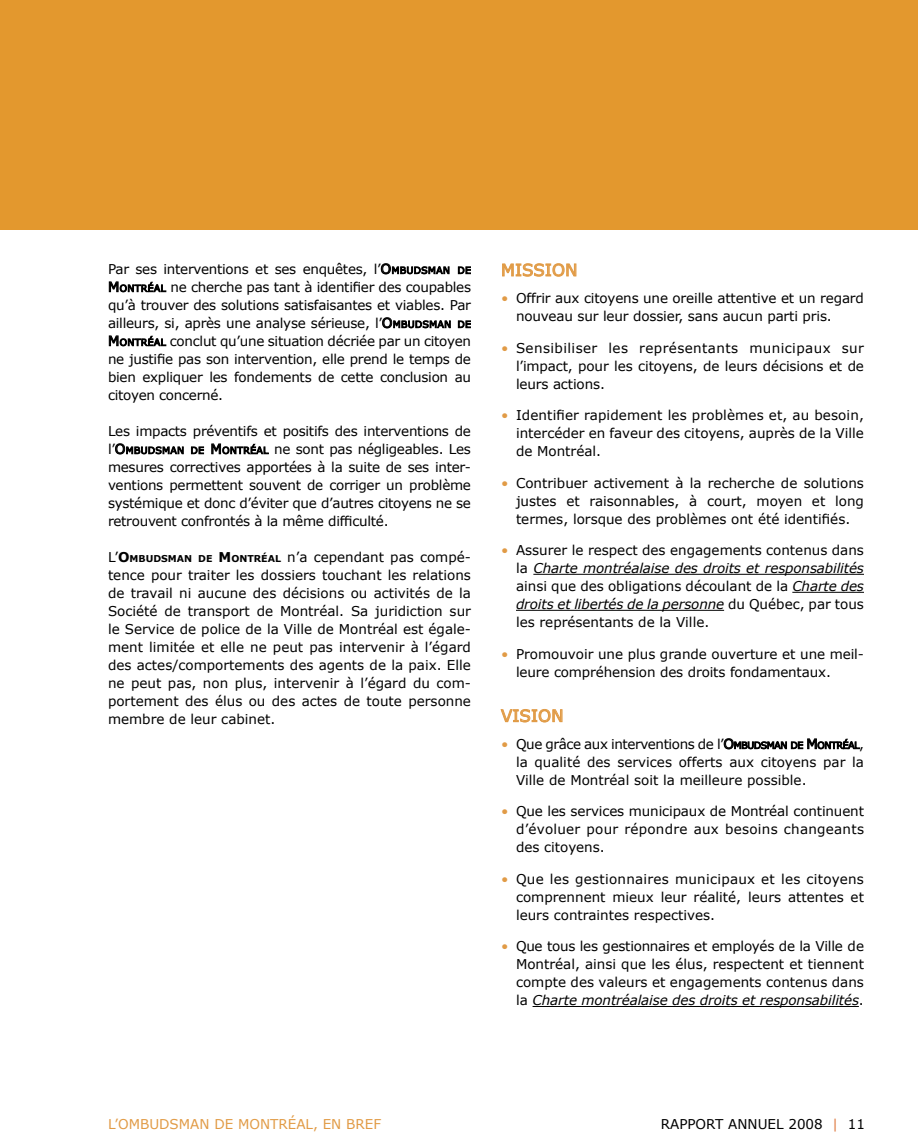
<style>
.page{position:relative;width:918px;height:1148px;background:#fff}
.page>*{position:absolute;margin:0;border:0;box-sizing:border-box;transform-origin:0 0}
.TITRE_AVEC_FILET{font:16.5px "Verdana";letter-spacing:.01em;color:#e19b46}
.COURANT{font:13.5px/18px "Verdana";letter-spacing:-.01em;color:#000;text-align:justify}
.BULLET{font:13.5px/18px "Verdana";color:#000;text-align:justify}
.t1{font:13.5px "Verdana";color:#e19b46}
.s1{font-style:inherit}
.s2{font-size:9.45px}
.s3{font-weight:700}
.s4{font-weight:700;font-size:9.45px}
.s5{color:#e19b46}
.s6{font-style:italic}
.s7{color:#e07f48}
</style>
<div class="page">
<div style="left:0;top:0;width:918px;height:230px;background:#e3982e"></div>
<svg style="left:381px;top:263px;width:69px;height:12px"></svg>
<svg style="left:458px;top:266px;width:13px;height:8px"></svg>
<svg style="left:109px;top:281px;width:58px;height:12px"></svg>
<svg style="left:382px;top:317px;width:69px;height:12px"></svg>
<svg style="left:458px;top:320px;width:13px;height:8px"></svg>
<svg style="left:109px;top:335px;width:58px;height:12px"></svg>
<svg style="left:115px;top:443px;width:69px;height:12px"></svg>
<svg style="left:191px;top:446px;width:13px;height:8px"></svg>
<svg style="left:211px;top:443px;width:58px;height:12px"></svg>
<hr style="left:533px;top:574px;width:331px;height:1px;background:#000">
<hr style="left:792px;top:592px;width:72px;height:1px;background:#000">
<hr style="left:516px;top:610px;width:208px;height:1px;background:#000">
<hr style="left:533px;top:1006px;width:326px;height:1px;background:#000">
<svg style="left:502px;top:263px;width:74px;height:13px"></svg>
<svg style="left:501px;top:709px;width:61px;height:13px"></svg>
<svg style="left:723px;top:738px;width:137px;height:12px"></svg>
<p class="COURANT" style="left:108px;top:260px;width:365px">Par ses interventions et ses enquêtes, l’<span class="s1">O</span><span class="s2">MBUDSMAN DE </span><span class="s1">M</span> <span class="s2">O NTRÉAL</span> ne cherche pas tant à identifier des coupables qu’à trouver des solutions satisfaisantes et viables. Par ailleurs, si, après une analyse sérieuse, l’<span class="s1">O</span><span class="s2">MBUDSMAN DE </span><span class="s1">M</span> <span class="s2">O NTRÉAL</span> conclut qu’une situation décriée par un citoyen ne justifie pas son intervention, elle prend le temps de bien expliquer les fondements de cette conclusion au citoyen concerné.</p>
<p class="COURANT" style="left:108px;top:422px;width:365px">Les impacts préventifs et positifs des interventions de l’<span class="s1">O</span><span class="s2">MBUDSMAN DE</span> <span class="s1">M</span> <span class="s2">O NTRÉAL</span> ne sont pas négligeables. Les mesures correctives apportées à la suite de ses inter&shy;ventions permettent souvent de corriger un problème systémique et donc d’éviter que d’autres citoyens ne se retrouvent confrontés à la même difficulté.</p>
<p class="COURANT" style="left:108px;top:548px;width:365px">L’<span class="s3">O</span><span class="s4">MBUDSMAN DE</span> <span class="s3">M</span> <span class="s4">ONTRÉAL</span> n’a cependant pas compé&shy;tence pour traiter les dossiers touchant les relations de travail ni aucune des décisions ou activités de la Société de transport de Montréal. Sa juridiction sur le Service de police de la Ville de Montréal est égale&shy;ment limitée et elle ne peut pas intervenir à l’égard des actes/comportements des agents de la paix. Elle ne peut pas, non plus, intervenir à l’égard du com&shy;portement des élus ou des actes de toute personne membre de leur cabinet.</p>
<p class="TITRE_AVEC_FILET" style="left:501px;top:259px;width:78px">MISSION</p>
<p class="COURANT" style="left:516px;top:289px;width:350px;text-indent:-15px"><span class="s5">•</span> Offrir aux citoyens une oreille attentive et un regard nouveau sur leur dossier, sans aucun parti pris.</p>
<p class="COURANT" style="left:516px;top:339px;width:350px;text-indent:-15px"><span class="s5">•</span> Sensibiliser les représentants municipaux sur l’impact, pour les citoyens, de leurs décisions et de leurs actions.</p>
<p class="COURANT" style="left:516px;top:406px;width:350px;text-indent:-15px"><span class="s5">•</span> Identifier rapidement les problèmes et, au besoin, intercéder en faveur des citoyens, auprès de la Ville de Montréal.</p>
<p class="COURANT" style="left:516px;top:474px;width:349px;text-indent:-15px"><span class="s5">•</span> Contribuer activement à la recherche de solutions justes et raisonnables, à court, moyen et long termes, lorsque des problèmes ont été identifiés.</p>
<p class="COURANT" style="left:516px;top:541px;width:350px;text-indent:-15px"><span class="s5">•</span> Assurer le respect des engagements contenus dans la <span class="s6">Charte montréalaise des droits et responsabilités </span>ainsi que des obligations découlant de la <span class="s6">Charte des droits et libertés de la personne</span> du Québec, par tous les représentants de la Ville.</p>
<p class="COURANT" style="left:516px;top:645px;width:349px;text-indent:-15px"><span class="s5">•</span> Promouvoir une plus grande ouverture et une meil&shy;leure compréhension des droits fondamentaux.</p>
<p class="TITRE_AVEC_FILET" style="left:501px;top:705px;width:64px">VISION</p>
<p class="BULLET" style="left:516px;top:735px;width:350px;text-indent:-15px"><span class="s5">•</span> Que grâce aux interventions de l’<span class="s1">O</span><span class="s2">MBUDSMAN DE</span> <span class="s1">M</span> <span class="s2">ONTRÉAL</span>, la qualité des services offerts aux citoyens par la Ville de Montréal soit la meilleure possible.</p>
<p class="BULLET" style="left:516px;top:802px;width:350px;text-indent:-15px"><span class="s5">•</span> Que les services municipaux de Montréal continuent d’évoluer pour répondre aux besoins changeants des citoyens.</p>
<p class="BULLET" style="left:516px;top:870px;width:350px;text-indent:-15px"><span class="s5">•</span> Que les gestionnaires municipaux et les citoyens comprennent mieux leur réalité, leurs attentes et leurs contraintes respectives.</p>
<p class="BULLET" style="left:516px;top:937px;width:350px;text-indent:-15px"><span class="s5">•</span> Que tous les gestionnaires et employés de la Ville de Montréal, ainsi que les élus, respectent et tiennent compte des valeurs et engagements contenus dans la <span class="s6">Charte montréalaise des droits et responsabilités</span>.</p>
<p class="t1" style="left:108px;top:1115px;width:275px">L’OMBUDSMAN DE MONTRÉAL, EN BREF</p>
<p class="COURANT" style="left:661px;top:1115px;width:206px">RAPPORT ANNUEL 2008 <span class="s7">|</span> 11</p>
</div>
